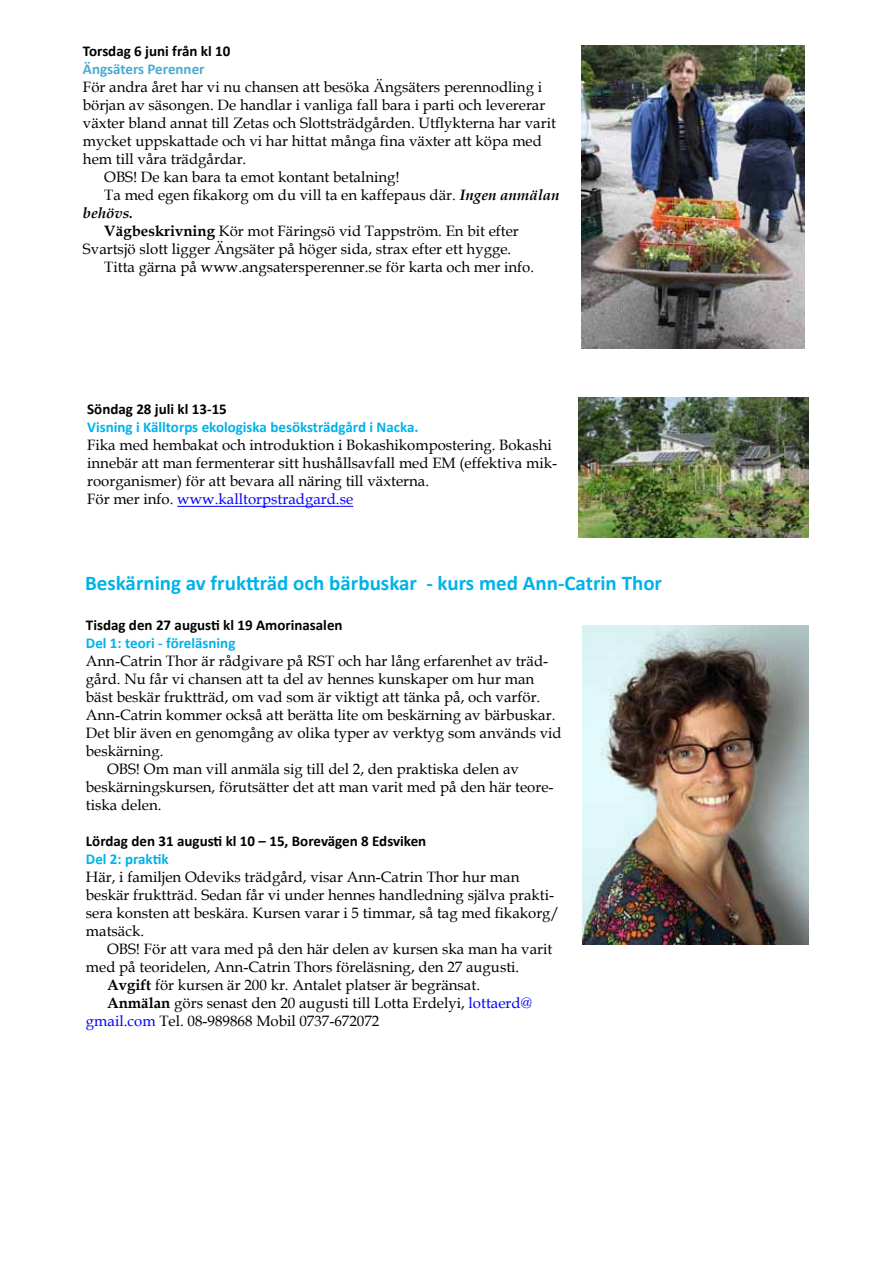
<style>
.page{position:relative;width:893px;height:1263px;background:#fff}
.page>*{position:absolute;margin:0;border:0;box-sizing:border-box;transform-origin:0 0}
.t1{font:700 21px "Calibri";color:#00b2e9}
.t2{font:15px/18px "Book Antiqua";color:#000}
.t3{font:700 15px "Calibri";color:#000}
.t4{font:700 15px "Calibri";color:#00b2e9}
.t5{font:700 15px "Calibri";color:#49abcf}
.t6{font:italic 700 15px "Book Antiqua";color:#000}
.s1{font-weight:700;font-style:italic}
.s2{font-weight:700}
.s3{color:#00f}
</style>
<div class="page">
<img style="left:581px;top:46px;width:223px;height:303px">
<img style="left:578px;top:398px;width:230px;height:139px">
<hr style="left:177px;top:506px;width:176px;height:1px;background:#00f">
<img style="left:583px;top:625px;width:226px;height:320px">
<p class="t3" style="left:83px;top:41px;width:149px">Torsdag 6 juni från kl 10</p>
<p class="t5" style="left:83px;top:59px;width:123px">Ängsäters Perenner</p>
<p class="t2" style="left:83px;top:77px;width:461px">För andra året har vi nu chansen att besöka Ängsäters perennodling i</p>
<p class="t2" style="left:83px;top:95px;width:464px">början av säsongen. De handlar i vanliga fall bara i parti och levererar</p>
<p class="t2" style="left:83px;top:113px;width:474px">växter bland annat till Zetas och Slottsträdgården. Utflykterna har varit</p>
<p class="t2" style="left:83px;top:131px;width:460px">mycket uppskattade och vi har hittat många fina växter att köpa med</p>
<p class="t2" style="left:83px;top:149px;width:165px">hem till våra trädgårdar.</p>
<p class="t2" style="left:104px;top:167px;width:297px">OBS! De kan bara ta emot kontant betalning!</p>
<p class="t2" style="left:104px;top:185px;width:457px">Ta med egen fikakorg om du vill ta en kaffepaus där. <span class="s1">Ingen anmälan</span></p>
<p class="t6" style="left:83px;top:202px;width:52px">behövs.</p>
<p class="t2" style="left:104px;top:221px;width:416px"><span class="s2">Vägbeskrivning</span> Kör mot Färingsö vid Tappström. En bit efter</p>
<p class="t2" style="left:83px;top:239px;width:430px">Svartsjö slott ligger Ängsäter på höger sida, strax efter ett hygge.</p>
<p class="t2" style="left:104px;top:257px;width:431px">Titta gärna på www.angsatersperenner.se för karta och mer info.</p>
<p class="t3" style="left:87px;top:400px;width:141px">Söndag 28 juli kl 13-15</p>
<p class="t4" style="left:87px;top:418px;width:333px">Visning i Källtorps ekologiska besöksträdgård i Nacka.</p>
<p class="t2" style="left:87px;top:436px;width:471px">Fika med hembakat och introduktion i Bokashikompostering. Bokashi innebär att man fermenterar sitt hushållsavfall med EM (effektiva mik&shy;roorganismer) för att bevara all näring till växterna.<br>För mer info. <span class="s3">www.kalltorpstradgard.se</span></p>
<h1 class="t1" style="left:85px;top:570px;width:578px">Beskärning av fruktträd och bärbuskar - kurs med Ann-Catrin Thor</h1>
<p class="t3" style="left:86px;top:615px;width:258px">Tisdag den 27 augusti kl 19 Amorinasalen</p>
<p class="t4" style="left:86px;top:633px;width:151px">Del 1: teori - föreläsning</p>
<p class="t2" style="left:86px;top:651px;width:464px">Ann-Catrin Thor är rådgivare på RST och har lång erfarenhet av träd-</p>
<p class="t2" style="left:86px;top:669px;width:450px">gård. Nu får vi chansen att ta del av hennes kunskaper om hur man</p>
<p class="t2" style="left:86px;top:687px;width:456px">bäst beskär fruktträd, om vad som är viktigt att tänka på, och varför.</p>
<p class="t2" style="left:86px;top:705px;width:471px">Ann-Catrin kommer också att berätta lite om beskärning av bärbuskar.</p>
<p class="t2" style="left:86px;top:723px;width:477px">Det blir även en genomgång av olika typer av verktyg som används vid</p>
<p class="t2" style="left:86px;top:741px;width:79px">beskärning.</p>
<p class="t2" style="left:107px;top:759px;width:413px">OBS! Om man vill anmäla sig till del 2, den praktiska delen av</p>
<p class="t2" style="left:86px;top:777px;width:469px">beskärningskursen, förutsätter det att man varit med på den här teore-</p>
<p class="t2" style="left:86px;top:795px;width:77px">tiska delen.</p>
<p class="t3" style="left:86px;top:831px;width:342px">Lördag den 31 augusti kl 10 – 15, Borevägen 8 Edsviken</p>
<p class="t4" style="left:86px;top:849px;width:84px">Del 2: praktik</p>
<p class="t2" style="left:86px;top:867px;width:475px">Här, i familjen Odeviks trädgård, visar Ann-Catrin Thor hur man beskär fruktträd. Sedan får vi under hennes handledning själva prakti&shy;sera konsten att beskära. Kursen varar i 5 timmar, så tag med fikakorg/ matsäck.</p>
<p class="t2" style="left:107px;top:939px;width:447px">OBS! För att vara med på den här delen av kursen ska man ha varit</p>
<p class="t2" style="left:86px;top:957px;width:435px">med på teoridelen, Ann-Catrin Thors föreläsning, den 27 augusti.</p>
<p class="t2" style="left:107px;top:975px;width:374px"><span class="s2">Avgift</span> för kursen är 200 kr. Antalet platser är begränsat.</p>
<p class="t2" style="left:107px;top:993px;width:426px"><span class="s2">Anmälan</span> görs senast den 20 augusti till Lotta Erdelyi, <span class="s3">lottaerd@</span></p>
<p class="t2" style="left:86px;top:1011px;width:295px"><span class="s3">gmail.com</span> Tel. 08-989868 Mobil 0737-672072</p>
</div>
